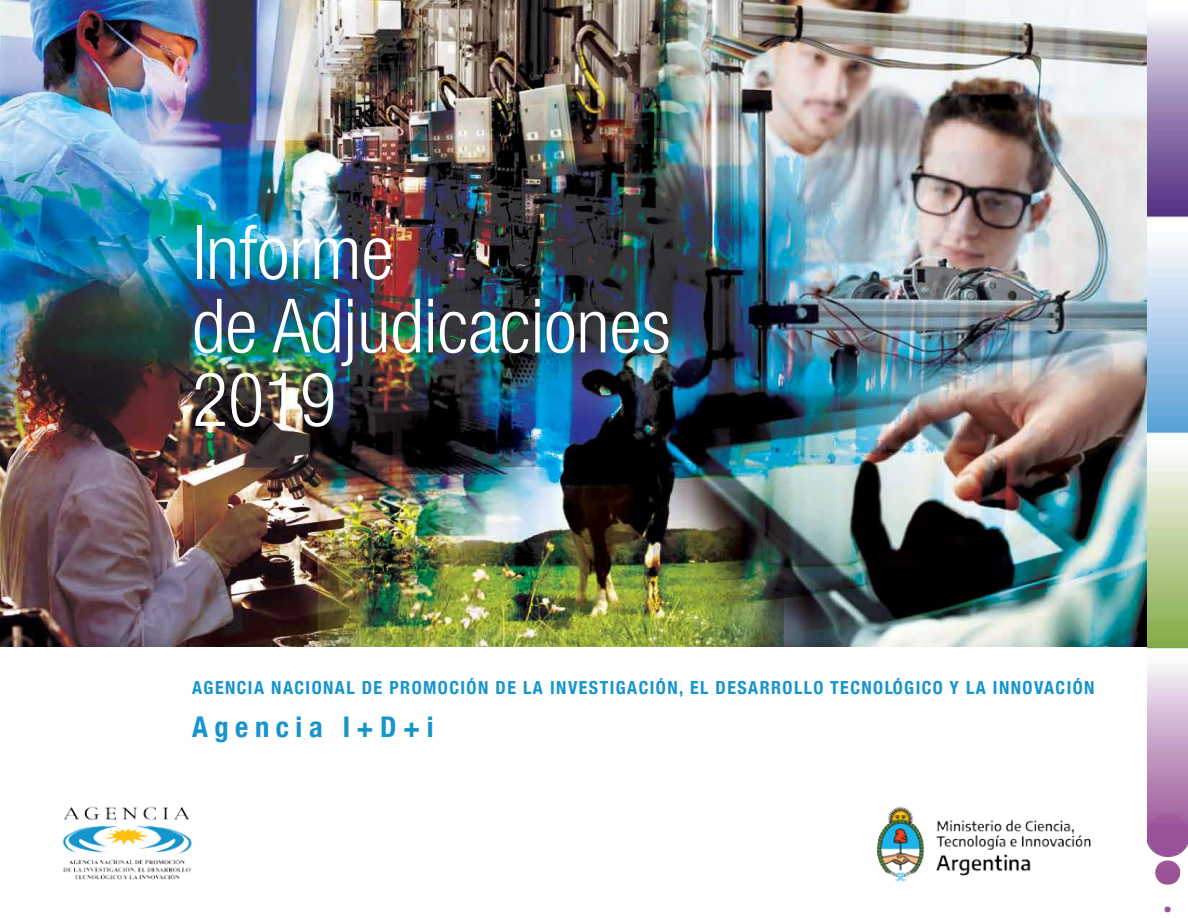
<style>
.page{position:relative;width:1188px;height:918px;background:#fff}
.page>*{position:absolute;margin:0;border:0;box-sizing:border-box;transform-origin:0 0}
.t1{font:300 condensed 75px/73.5px "Helvetica Neue LT Std";color:#fff}
.t2{font:700 condensed 28.5px "Helvetica Neue";letter-spacing:.23em;color:#1595cc}
.t3{font:700 condensed 18px "Helvetica Neue";letter-spacing:.08em;color:#1595cc}
</style>
<div class="page">
<img style="left:1146px;top:1px;width:42px;height:912px">
<img style="left:0;top:0;width:1146px;height:647px">
<img style="left:63px;top:806px;width:129px;height:74px">
<img style="left:877px;top:806px;width:214px;height:76px">
<h1 class="t1" style="left:192px;top:215px;width:480px">Informe<br>de Adjudicaciones<br>2019</h1>
<p class="t3" style="left:192px;top:673px;width:904px">AGENCIA NACIONAL DE PROMOCIÓN DE LA INVESTIGACIÓN, EL DESARROLLO TECNOLÓGICO Y LA INNOVACIÓN</p>
<h2 class="t2" style="left:192px;top:704px;width:243px">Agencia I+D+i</h2>
</div>
